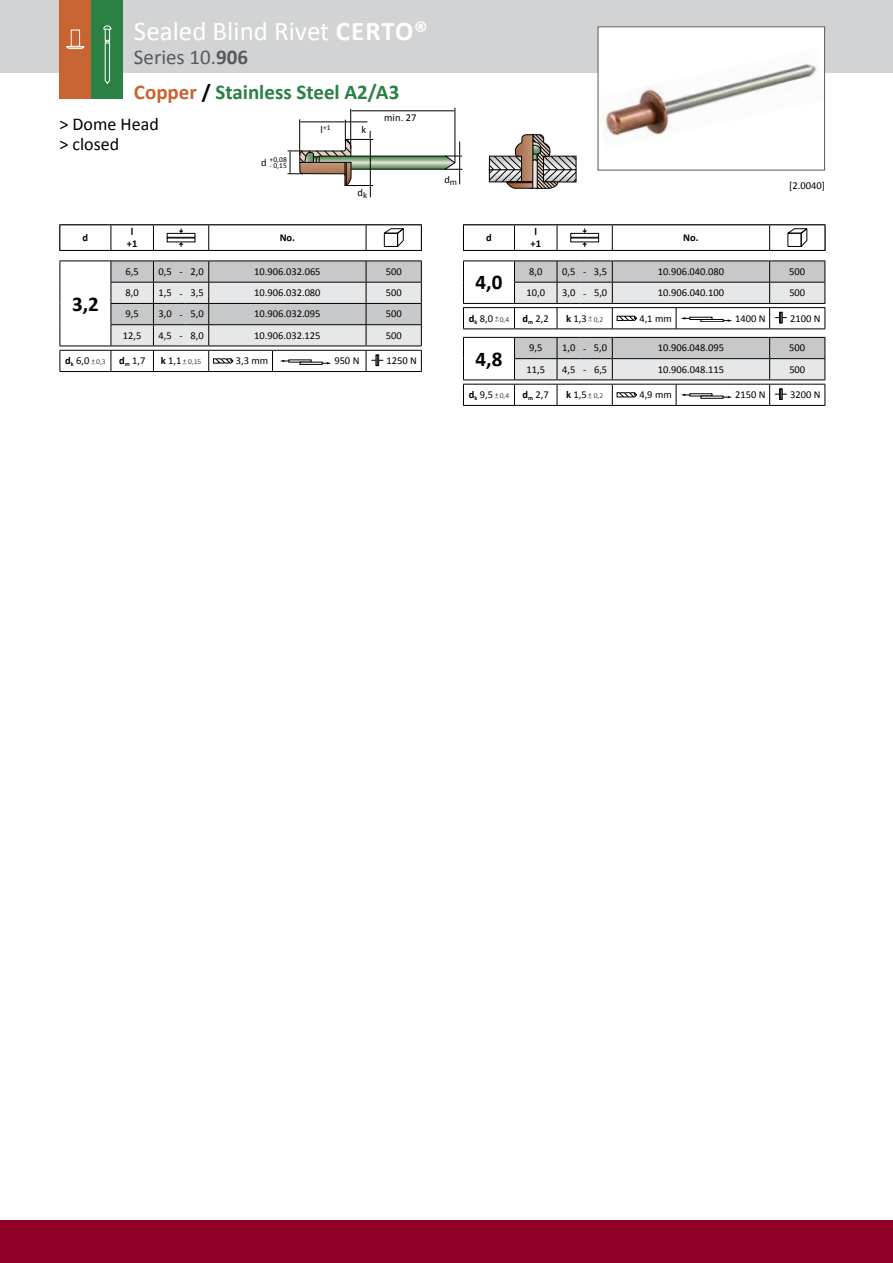
<style>
.page{position:relative;width:893px;height:1263px;background:#fff}
.page>*{position:absolute;margin:0;border:0;box-sizing:border-box;transform-origin:0 0}
.t1{font:27px "Calibri";color:#fff}
.t2{font:700 21px/35px "Calibri";color:#298143}
.t3{font:700 21px "Calibri";color:#000}
.t4{font:18px/20.4px "Calibri";color:#000}
.t5{font:10.5px "Calibri";color:#000}
.t6{font:700 10.5px/12px "Calibri";color:#000;text-align:center}
.t7{font:300 7.5px "Calibri";color:#000}
.t8{font:7.5px "Calibri";color:#000}
.s1{font-weight:700}
.s2{font-weight:400;color:#58595b}
.s3{color:#58595b}
.s4{color:#c86332}
.s5{color:#000}
.s6{font-size:10.5px}
.s7{font-weight:700;font-size:10.5px}
.s8{font-weight:400;font-size:10.5px}
.s9{font-weight:300;font-size:7.5px}
</style>
<div class="page">
<div style="left:0;top:1220px;width:893px;height:43px;background:#910028"></div>
<div style="left:0;top:0;width:889px;height:72px;background:#d1d3d4"></div>
<div style="left:598px;top:27px;width:227px;height:143px;background:#fff"></div>
<img style="left:600px;top:64px;width:218px;height:74px">
<div style="left:598px;top:26px;width:227px;height:144px;border:1px solid #58595b"></div>
<div style="left:60px;top:0;width:31px;height:99px;background:#c86332"></div>
<svg style="left:66px;top:29px;width:18px;height:20px"></svg>
<div style="left:91px;top:0;width:32px;height:99px;background:#298143"></div>
<svg style="left:104px;top:25px;width:8px;height:59px"></svg>
<hr style="left:299px;top:119px;width:1px;height:36px;background:#000">
<hr style="left:350px;top:109px;width:1px;height:40px;background:#000">
<hr style="left:352px;top:111px;width:102px;height:1px;background:#000">
<hr style="left:455px;top:108px;width:1px;height:55px;background:#000">
<svg style="left:287px;top:120px;width:175px;height:77px"></svg>
<svg style="left:489px;top:134px;width:87px;height:55px"></svg>
<hr style="left:889px;top:0;width:4px;height:72px;background:#d1d3d4">
<hr style="left:60px;top:371px;width:51px;height:1px;background:#000">
<hr style="left:111px;top:371px;width:42px;height:1px;background:#000">
<hr style="left:153px;top:371px;width:56px;height:1px;background:#000">
<hr style="left:209px;top:371px;width:64px;height:1px;background:#000">
<hr style="left:273px;top:371px;width:93px;height:1px;background:#000">
<hr style="left:366px;top:371px;width:56px;height:1px;background:#000">
<hr style="left:463px;top:405px;width:51px;height:1px;background:#000">
<hr style="left:514px;top:405px;width:43px;height:1px;background:#000">
<hr style="left:557px;top:405px;width:55px;height:1px;background:#000">
<hr style="left:612px;top:405px;width:64px;height:1px;background:#000">
<hr style="left:676px;top:405px;width:94px;height:1px;background:#000">
<hr style="left:770px;top:405px;width:55px;height:1px;background:#000">
<svg style="left:60px;top:261px;width:362px;height:110px"></svg>
<svg style="left:463px;top:337px;width:362px;height:68px"></svg>
<svg style="left:463px;top:261px;width:362px;height:68px"></svg>
<hr style="left:60px;top:250px;width:51px;height:1px;background:#000">
<hr style="left:111px;top:250px;width:42px;height:1px;background:#000">
<hr style="left:153px;top:250px;width:56px;height:1px;background:#000">
<hr style="left:209px;top:250px;width:157px;height:1px;background:#000">
<hr style="left:366px;top:250px;width:56px;height:1px;background:#000">
<svg style="left:60px;top:225px;width:362px;height:25px"></svg>
<div style="left:384px;top:233px;width:14px;height:14px;border:1px solid #000"></div>
<hr style="left:463px;top:250px;width:51px;height:1px;background:#000">
<hr style="left:514px;top:250px;width:43px;height:1px;background:#000">
<hr style="left:557px;top:250px;width:55px;height:1px;background:#000">
<hr style="left:612px;top:250px;width:158px;height:1px;background:#000">
<hr style="left:770px;top:250px;width:55px;height:1px;background:#000">
<svg style="left:463px;top:225px;width:362px;height:25px"></svg>
<div style="left:787px;top:233px;width:14px;height:14px;border:1px solid #000"></div>
<h1 class="t1" style="left:134px;top:14px;width:295px">Sealed Blind Rivet <span class="s1">CERTO®</span></h1>
<h2 class="t2" style="left:134px;top:39px;width:267px"><span class="s2">Series 10.</span><span class="s3">906<br></span><span class="s4">Copper</span> <span class="s5">/</span> Stainless Steel A2/A3</h2>
<h3 class="t4" style="left:60px;top:114px;width:101px">&gt; Dome Head &gt; closed</h3>
<p class="t5" style="left:384px;top:111px;width:34px">min. 27</p>
<p class="t8" style="left:321px;top:123px;width:12px"><span class="s6">l</span>+1</p>
<p class="t5" style="left:361px;top:123px;width:6px">k</p>
<p class="t8" style="left:261px;top:154px;width:27px"><span class="s6">d</span> +0,08</p>
<p class="t8" style="left:269px;top:160px;width:19px">- 0,15</p>
<p class="t5" style="left:357px;top:186px;width:11px">d<sub>k</sub></p>
<p class="t5" style="left:444px;top:173px;width:14px">d<sub>m</sub></p>
<p class="t6" style="left:83px;top:231px;width:7px">d</p>
<p class="t6" style="left:127px;top:225px;width:12px">l +1</p>
<p class="t6" style="left:280px;top:231px;width:17px">No.</p>
<p class="t6" style="left:486px;top:231px;width:7px">d</p>
<p class="t6" style="left:530px;top:225px;width:12px">l +1</p>
<p class="t6" style="left:683px;top:231px;width:17px">No.</p>
<p class="t6" style="left:281px;top:231px;width:14px">Nr.</p>
<p class="t6" style="left:685px;top:231px;width:14px">Nr.</p>
<p class="t5" style="left:789px;top:178px;width:37px">[2.0040]</p>
<h2 class="t3" style="left:72px;top:290px;width:28px">3,2</h2>
<p class="t5" style="left:126px;top:265px;width:15px">6,5</p>
<p class="t5" style="left:159px;top:265px;width:47px">0,5 - 2,0</p>
<p class="t5" style="left:254px;top:265px;width:68px">10.906.032.065</p>
<p class="t5" style="left:386px;top:265px;width:17px">500</p>
<p class="t5" style="left:126px;top:286px;width:15px">8,0</p>
<p class="t5" style="left:158px;top:286px;width:47px">1,5 - 3,5</p>
<p class="t5" style="left:254px;top:286px;width:68px">10.906.032.080</p>
<p class="t5" style="left:386px;top:286px;width:17px">500</p>
<p class="t5" style="left:126px;top:307px;width:15px">9,5</p>
<p class="t5" style="left:158px;top:307px;width:47px">3,0 - 5,0</p>
<p class="t5" style="left:254px;top:307px;width:68px">10.906.032.095</p>
<p class="t5" style="left:386px;top:307px;width:17px">500</p>
<p class="t5" style="left:123px;top:328px;width:20px">12,5</p>
<p class="t5" style="left:158px;top:328px;width:47px">4,5 - 8,0</p>
<p class="t5" style="left:254px;top:328px;width:68px">10.906.032.125</p>
<p class="t5" style="left:386px;top:328px;width:17px">500</p>
<p class="t7" style="left:91px;top:357px;width:5px">+–</p>
<p class="t5" style="left:119px;top:354px;width:28px"><span class="s1">d</span><sub>m</sub> 1,7</p>
<p class="t7" style="left:161px;top:357px;width:42px"><span class="s7">k</span> <span class="s8">1,1</span> 0,15</p>
<p class="t5" style="left:236px;top:354px;width:34px">3,3 mm</p>
<p class="t5" style="left:334px;top:354px;width:27px">950 N</p>
<p class="t5" style="left:387px;top:354px;width:32px">1250 N</p>
<p class="t5" style="left:65px;top:354px;width:42px"><span class="s1">d</span><sub>k</sub> 6,0 <span class="s9">0,3</span></p>
<p class="t7" style="left:183px;top:357px;width:5px">+–</p>
<h2 class="t3" style="left:476px;top:269px;width:28px">4,0</h2>
<p class="t5" style="left:529px;top:265px;width:15px">8,0</p>
<p class="t5" style="left:562px;top:265px;width:47px">0,5 - 3,5</p>
<p class="t5" style="left:658px;top:265px;width:68px">10.906.040.080</p>
<p class="t5" style="left:789px;top:265px;width:17px">500</p>
<p class="t5" style="left:526px;top:286px;width:20px">10,0</p>
<p class="t5" style="left:562px;top:286px;width:47px">3,0 - 5,0</p>
<p class="t5" style="left:658px;top:286px;width:68px">10.906.040.100</p>
<p class="t5" style="left:789px;top:286px;width:17px">500</p>
<p class="t7" style="left:495px;top:315px;width:5px">+–</p>
<p class="t5" style="left:523px;top:311px;width:28px"><span class="s1">d</span><sub>m</sub> 2,2</p>
<p class="t5" style="left:566px;top:311px;width:38px"><span class="s1">k</span> 1,3 <span class="s9">0,2</span></p>
<p class="t5" style="left:639px;top:311px;width:34px">4,1 mm</p>
<p class="t5" style="left:735px;top:311px;width:32px">1400 N</p>
<p class="t5" style="left:790px;top:311px;width:32px">2100 N</p>
<p class="t5" style="left:469px;top:311px;width:42px"><span class="s1">d</span><sub>k</sub> 8,0 <span class="s9">0,4</span></p>
<p class="t7" style="left:589px;top:315px;width:5px">+–</p>
<h2 class="t3" style="left:476px;top:345px;width:28px">4,8</h2>
<p class="t5" style="left:529px;top:341px;width:15px">9,5</p>
<p class="t5" style="left:562px;top:341px;width:47px">1,0 - 5,0</p>
<p class="t5" style="left:658px;top:341px;width:68px">10.906.048.095</p>
<p class="t5" style="left:789px;top:341px;width:17px">500</p>
<p class="t5" style="left:526px;top:362px;width:20px">11,5</p>
<p class="t5" style="left:562px;top:362px;width:47px">4,5 - 6,5</p>
<p class="t5" style="left:658px;top:362px;width:68px">10.906.048.115</p>
<p class="t5" style="left:789px;top:362px;width:17px">500</p>
<p class="t7" style="left:495px;top:391px;width:5px">+–</p>
<p class="t5" style="left:523px;top:388px;width:28px"><span class="s1">d</span><sub>m</sub> 2,7</p>
<p class="t5" style="left:566px;top:388px;width:38px"><span class="s1">k</span> 1,5 <span class="s9">0,2</span></p>
<p class="t5" style="left:639px;top:388px;width:34px">4,9 mm</p>
<p class="t5" style="left:735px;top:388px;width:32px">2150 N</p>
<p class="t5" style="left:790px;top:388px;width:32px">3200 N</p>
<p class="t5" style="left:469px;top:388px;width:42px"><span class="s1">d</span><sub>k</sub> 9,5 <span class="s9">0,4</span></p>
<p class="t7" style="left:588px;top:391px;width:5px">+–</p>
</div>
